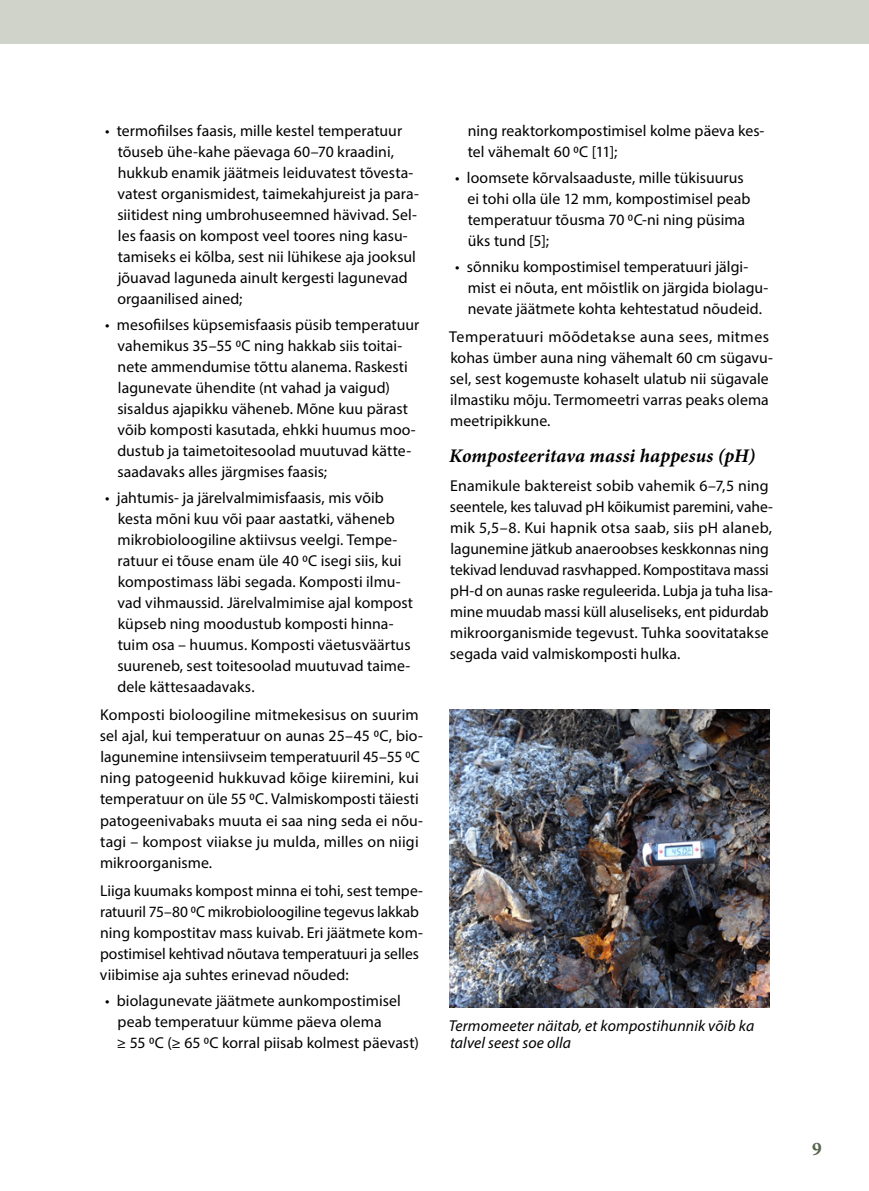
<style>
.page{position:relative;width:869px;height:1191px;background:#fff}
.page>*{position:absolute;margin:0;border:0;box-sizing:border-box;transform-origin:0 0}
.väike_alapealkiri{font:italic 700 19.25px "Minion Pro";letter-spacing:.005em;color:#000}
.t1{font:700 19.25px "Minion Pro";color:#55644d}
.taandega_tekst{font:15.75px/21px "Myriad Pro";letter-spacing:.005em;color:#000}
.tekst2{font:15.75px/21px "Myriad Pro";color:#000}
.tabeli_pealkiri{font:italic 15.75px/17.5px "Myriad Pro";letter-spacing:.01em;color:#000}
</style>
<div class="page">
<div style="left:0;top:0;width:868px;height:44px;background:#cfd3ca"></div>
<img style="left:449px;top:709px;width:320px;height:298px">
<p class="taandega_tekst" style="left:117px;top:120px;width:303px;text-indent:-12px">• termofiilses faasis, mille kestel temperatuur tõuseb ühe-kahe päevaga 60–70 kraadini, hukkub enamik jäätmeis leiduvatest tõvesta&shy;vatest organismidest, taimekahjureist ja para&shy;siitidest ning umbrohuseemned hävivad. Sel&shy;les faasis on kompost veel toores ning kasu&shy;tamiseks ei kõlba, sest nii lühikese aja jooksul jõuavad laguneda ainult kergesti lagunevad orgaanilised ained;</p>
<p class="taandega_tekst" style="left:117px;top:314px;width:303px;text-indent:-12px">• mesofiilses küpsemisfaasis püsib temperatuur vahemikus 35–55 0C ning hakkab siis toitai&shy;nete ammendumise tõttu alanema. Raskesti lagunevate ühendite (nt vahad ja vaigud) sisaldus ajapikku väheneb. Mõne kuu pärast võib komposti kasutada, ehkki huumus moo&shy;dustub ja taimetoitesoolad muutuvad kätte&shy;saadavaks alles järgmises faasis;</p>
<p class="taandega_tekst" style="left:117px;top:487px;width:297px;text-indent:-12px">• jahtumis- ja järelvalmimisfaasis, mis võib kesta mõni kuu või paar aastatki, väheneb mikrobioloogiline aktiivsus veelgi. Tempe&shy;ratuur ei tõuse enam üle 40 0C isegi siis, kui kompostimass läbi segada. Komposti ilmu&shy;vad vihmaussid. Järelvalmimise ajal kompost küpseb ning moodustub komposti hinna&shy;tuim osa – huumus. Komposti väetusväärtus suureneb, sest toitesoolad muutuvad taime&shy;dele kättesaadavaks.</p>
<p class="tekst2" style="left:100px;top:704px;width:324px">Komposti bioloogiline mitmekesisus on suurim sel ajal, kui temperatuur on aunas 25–45 0C, bio&shy;lagunemine intensiivseim temperatuuril 45–55 0C ning patogeenid hukkuvad kõige kiiremini, kui temperatuur on üle 55 0C. Valmiskomposti täiesti patogeenivabaks muuta ei saa ning seda ei nõu&shy;tagi – kompost viiakse ju mulda, milles on niigi mikroorganisme.</p>
<p class="tekst2" style="left:100px;top:880px;width:324px">Liiga kuumaks kompost minna ei tohi, sest tempe&shy;ratuuril 75–80 0C mikrobioloogiline tegevus lakkab ning kompostitav mass kuivab. Eri jäätmete kom&shy;postimisel kehtivad nõutava temperatuuri ja selles viibimise aja suhtes erinevad nõuded:</p>
<p class="taandega_tekst" style="left:117px;top:990px;width:303px;text-indent:-12px">• biolagunevate jäätmete aunkompostimisel peab temperatuur kümme päeva olema<br>≥ 55 0C (≥ 65 0C korral piisab kolmest päevast)</p>
<p class="taandega_tekst" style="left:467px;top:120px;width:298px">ning reaktorkompostimisel kolme päeva kes&shy;tel vähemalt 60 0C [11];</p>
<p class="taandega_tekst" style="left:467px;top:167px;width:284px;text-indent:-12px">• loomsete kõrvalsaaduste, mille tükisuurus ei tohi olla üle 12 mm, kompostimisel peab temperatuur tõusma 70 0C-ni ning püsima üks tund [5];</p>
<p class="taandega_tekst" style="left:467px;top:256px;width:302px;text-indent:-13px">• sõnniku kompostimisel temperatuuri jälgi&shy;mist ei nõuta, ent mõistlik on järgida biolagu&shy;nevate jäätmete kohta kehtestatud nõudeid.</p>
<p class="tekst2" style="left:449px;top:326px;width:325px">Temperatuuri mõõdetakse auna sees, mitmes kohas ümber auna ning vähemalt 60 cm sügavu&shy;sel, sest kogemuste kohaselt ulatub nii sügavale ilmastiku mõju. Termomeetri varras peaks olema meetripikkune.</p>
<p class="väike_alapealkiri" style="left:449px;top:442px;width:307px">Komposteeritava massi happesus (pH)</p>
<p class="tekst2" style="left:449px;top:474px;width:324px">Enamikule baktereist sobib vahemik 6–7,5 ning seentele, kes taluvad pH kõikumist paremini, vahe&shy;mik 5,5–8. Kui hapnik otsa saab, siis pH alaneb, lagunemine jätkub anaeroobses keskkonnas ning tekivad lenduvad rasvhapped. Kompostitava massi pH-d on aunas raske reguleerida. Lubja ja tuha lisa&shy;mine muudab massi küll aluseliseks, ent pidurdab mikroorganismide tegevust. Tuhka soovitatakse segada vaid valmiskomposti hulka.</p>
<p class="tabeli_pealkiri" style="left:448px;top:1016px;width:307px">Termomeeter näitab, et kompostihunnik võib ka talvel seest soe olla</p>
<p class="t1" style="left:811px;top:1135px;width:11px">9</p>
</div>
